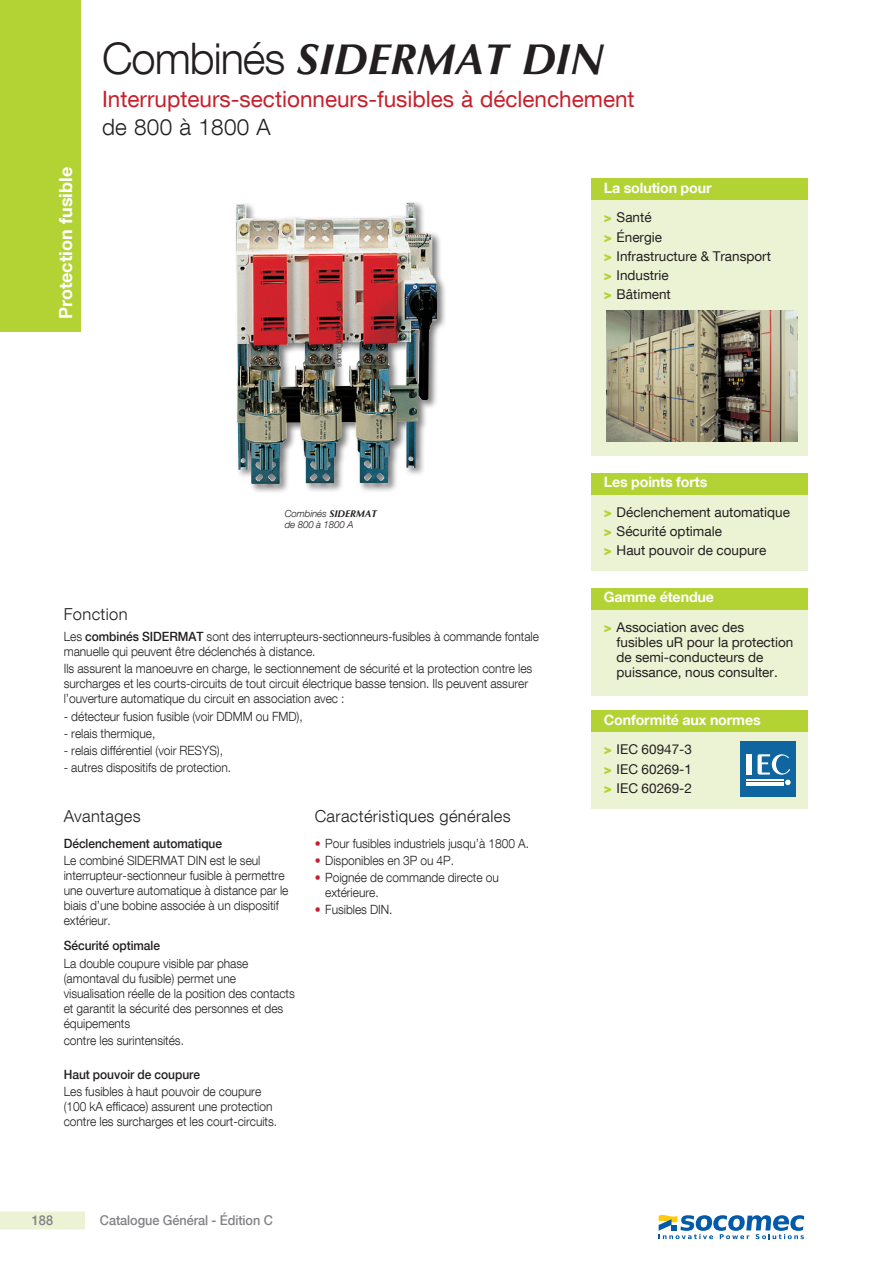
<style>
.page{position:relative;width:893px;height:1263px;background:#fff}
.page>*{position:absolute;margin:0;border:0;box-sizing:border-box;transform-origin:0 0}
.TITRE_page_1{font:italic 700 43.5px "Optima LT Std";color:#231f20}
.Sous_famille{font:22.5px "Helvetica Neue LT Com";color:#c6202c}
.Calibre{font:300 22.5px "Helvetica Neue LT Com";letter-spacing:.01em;color:#231f20}
.t1{font:700 18px "Helvetica Neue LT Com";color:#fff}
.sous_titre_1ere_p{font:300 16.5px "Helvetica Neue LT Com";letter-spacing:.02em;color:#231f20}
.navig_titre{font:700 14.25px "Helvetica Neue LT Com";letter-spacing:-.01em;color:#fff}
.t2{font:13.5px/15px "Helvetica Neue LT Com";color:#231f20}
.t3{font:500 13.5px "Helvetica Neue LT Com";letter-spacing:-.005em;color:#808285;scale:.94 1}
.texte_light_8_5pt{font:300 12.75px/15px "Helvetica Neue LT Com";letter-spacing:-.005em;color:#231f20;scale:.94 1}
.Texte_medium_8_5{font:500 12.75px "Helvetica Neue LT Com";letter-spacing:-.005em;color:#231f20;scale:.94 1}
.texte_light_8_5pt-2{font:500 12.75px "Helvetica Neue LT Com";letter-spacing:-.005em;color:#231f20;scale:.94 1}
.Legende_PRODUIT{font:italic 300 9.75px "Helvetica Neue LT Com";letter-spacing:-.01em;color:#231f20}
.reference{font:300 7.5px "Helvetica Neue LT Com";color:#231f20}
.s1{font-family:"Helvetica Neue LT Com";font-weight:300;font-style:normal}
.s2{font-weight:900;color:#b3d234}
.s3{font-family:"Optima LT Std";font-weight:700}
.s4{font-weight:500}
.s5{color:#c6202c}
</style>
<div class="page">
<div style="left:0;top:0;width:81px;height:332px;background:#b3d234"></div>
<div style="left:0;top:1211px;width:85px;height:18px;background:#ecf3d4"></div>
<div style="left:591px;top:494px;width:217px;height:77px;background:#ecf3d4"></div>
<div style="left:591px;top:473px;width:217px;height:21px;background:#b3d234"></div>
<div style="left:591px;top:609px;width:217px;height:86px;background:#ecf3d4"></div>
<div style="left:591px;top:588px;width:217px;height:21px;background:#b3d234"></div>
<div style="left:234px;top:200px;width:213px;height:294px;background:#231f20;opacity:.6"></div>
<img style="left:236px;top:203px;width:201px;height:281px">
<div style="left:591px;top:200px;width:217px;height:256px;background:#ecf3d4"></div>
<div style="left:591px;top:179px;width:217px;height:21px;background:#b3d234"></div>
<img style="left:606px;top:310px;width:191px;height:132px">
<div style="left:591px;top:732px;width:217px;height:77px;background:#ecf3d4"></div>
<div style="left:591px;top:711px;width:217px;height:21px;background:#b3d234"></div>
<div style="left:740px;top:741px;width:55px;height:55px;background:#0e659f"></div>
<hr style="left:746px;top:780px;width:37px;height:1px;background:#fff">
<hr style="left:746px;top:782px;width:37px;height:1px;background:#fff">
<hr style="left:746px;top:784px;width:37px;height:1px;background:#fff">
<div style="left:746px;top:754px;width:5px;height:21px;background:#fff"></div>
<svg style="left:758px;top:754px;width:33px;height:31px"></svg>
<svg style="left:659px;top:1215px;width:145px;height:24px"></svg>
<h3 class="t1" style="left:54px;top:319px;width:153px;rotate:-90deg">Protection fusible</h3>
<p class="TITRE_page_1" style="left:102px;top:33px;width:503px"><span class="s1">Combinés</span> SIDERMAT DIN</p>
<p class="Sous_famille" style="left:102px;top:85px;width:534px">Interrupteurs-sectionneurs-fusibles à déclenchement</p>
<p class="Calibre" style="left:102px;top:113px;width:170px">de 800 à 1800 A</p>
<p class="reference" style="left:334px;top:367px;width:68px;rotate:-90deg">sdmat_048_b_1_cat</p>
<p class="navig_titre" style="left:604px;top:179px;width:109px">La solution pour</p>
<p class="t2" style="left:604px;top:210px;width:49px"><span class="s2">&gt;</span> Santé</p>
<p class="t2" style="left:604px;top:229px;width:60px"><span class="s2">&gt;</span> Énergie</p>
<p class="t2" style="left:604px;top:248px;width:169px"><span class="s2">&gt;</span> Infrastructure &amp; Transport</p>
<p class="t2" style="left:604px;top:267px;width:67px"><span class="s2">&gt;</span> Industrie</p>
<p class="t2" style="left:604px;top:287px;width:69px"><span class="s2">&gt;</span> Bâtiment</p>
<p class="Legende_PRODUIT" style="left:285px;top:507px;width:94px">Combinés <span class="s3">SIDERMAT</span></p>
<p class="Legende_PRODUIT" style="left:285px;top:519px;width:70px">de 800 à 1800 A</p>
<p class="navig_titre" style="left:604px;top:473px;width:105px">Les points forts</p>
<p class="t2" style="left:604px;top:504px;width:188px"><span class="s2">&gt;</span> Déclenchement automatique</p>
<p class="t2" style="left:604px;top:523px;width:120px"><span class="s2">&gt;</span> Sécurité optimale</p>
<p class="t2" style="left:604px;top:543px;width:164px"><span class="s2">&gt;</span> Haut pouvoir de coupure</p>
<p class="navig_titre" style="left:604px;top:588px;width:112px">Gamme étendue</p>
<p class="sous_titre_1ere_p" style="left:64px;top:604px;width:65px">Fonction</p>
<p class="texte_light_8_5pt" style="left:64px;top:629px;width:507px">Les <span class="s4">combinés SIDERMAT</span> sont des interrupteurs-sectionneurs-fusibles à commande fontale manuelle qui peuvent être déclenchés à distance.</p>
<p class="texte_light_8_5pt" style="left:64px;top:661px;width:500px">Ils assurent la manoeuvre en charge, le sectionnement de sécurité et la protection contre les surcharges et les courts-circuits de tout circuit électrique basse tension. Ils peuvent assurer l’ouverture automatique du circuit en association avec :</p>
<p class="texte_light_8_5pt" style="left:64px;top:708px;width:256px">- détecteur fusion fusible (voir DDMM ou FMD),</p>
<p class="texte_light_8_5pt" style="left:64px;top:725px;width:99px">- relais thermique,</p>
<p class="texte_light_8_5pt" style="left:64px;top:742px;width:171px">- relais différentiel (voir RESYS),</p>
<p class="texte_light_8_5pt" style="left:64px;top:760px;width:180px">- autres dispositifs de protection.</p>
<p class="sous_titre_1ere_p" style="left:64px;top:806px;width:78px">Avantages</p>
<p class="sous_titre_1ere_p" style="left:315px;top:806px;width:197px">Caractéristiques générales</p>
<p class="Texte_medium_8_5" style="left:64px;top:835px;width:170px">Déclenchement automatique</p>
<p class="texte_light_8_5pt" style="left:64px;top:852px;width:240px">Le combiné SIDERMAT DIN est le seul interrupteur-sectionneur fusible à permettre une ouverture automatique à distance par le biais d’une bobine associée à un dispositif extérieur.</p>
<p class="Texte_medium_8_5" style="left:64px;top:938px;width:104px">Sécurité optimale</p>
<p class="texte_light_8_5pt" style="left:64px;top:955px;width:247px">La double coupure visible par phase (amontaval du fusible) permet une visualisation réelle de la position des contacts et garantit la sécurité des personnes et des équipements</p>
<p class="texte_light_8_5pt" style="left:64px;top:1032px;width:129px">contre les surintensités.</p>
<p class="texte_light_8_5pt-2" style="left:64px;top:1067px;width:147px">Haut pouvoir de coupure</p>
<p class="texte_light_8_5pt" style="left:64px;top:1084px;width:229px">Les fusibles à haut pouvoir de coupure (100 kA efficace) assurent une protection contre les surcharges et les court-circuits.</p>
<p class="texte_light_8_5pt" style="left:315px;top:835px;width:230px"><span class="s5">•</span> Pour fusibles industriels jusqu’à 1800 A.</p>
<p class="texte_light_8_5pt" style="left:315px;top:852px;width:150px"><span class="s5">•</span> Disponibles en 3P ou 4P.</p>
<p class="texte_light_8_5pt" style="left:325px;top:870px;width:186px;text-indent:-11px"><span class="s5">•</span> Poignée de commande directe ou extérieure.</p>
<p class="texte_light_8_5pt" style="left:315px;top:902px;width:84px"><span class="s5">•</span> Fusibles DIN.</p>
<p class="t3" style="left:32px;top:1212px;width:24px">188</p>
<p class="t3" style="left:100px;top:1212px;width:185px">Catalogue Général - Édition C</p>
<p class="t2" style="left:617px;top:619px;width:178px;text-indent:-13px"><span class="s2">&gt;</span> Association avec des fusibles uR pour la protection de semi-conducteurs de puissance, nous consulter.</p>
<p class="navig_titre" style="left:604px;top:711px;width:158px">Conformité aux normes</p>
<p class="t2" style="left:604px;top:742px;width:90px"><span class="s2">&gt;</span> IEC 60947-3</p>
<p class="t2" style="left:604px;top:761px;width:90px"><span class="s2">&gt;</span> IEC 60269-1</p>
<p class="t2" style="left:604px;top:780px;width:90px"><span class="s2">&gt;</span> IEC 60269-2</p>
</div>
